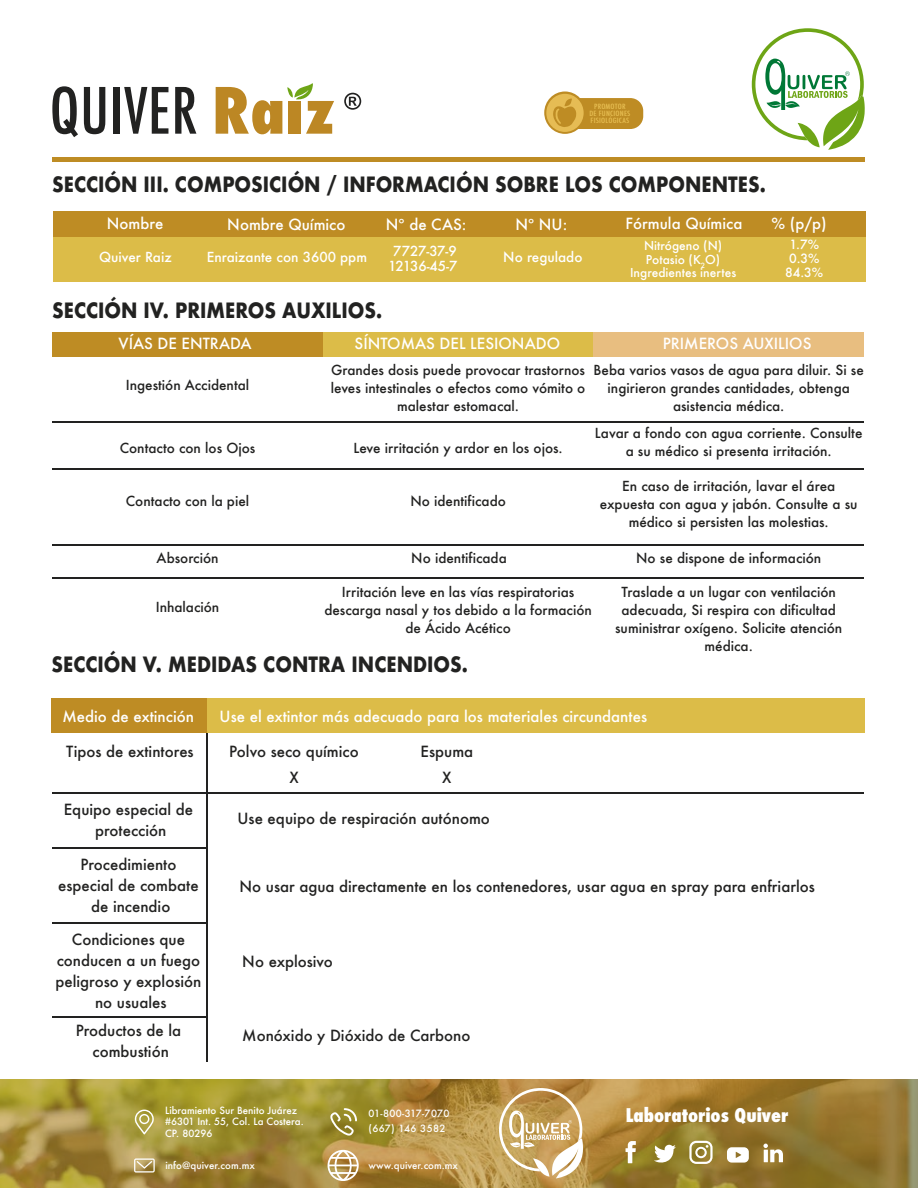
<style>
.page{position:relative;width:918px;height:1188px;background:#fff}
.page>*{position:absolute;margin:0;border:0;box-sizing:border-box;transform-origin:0 0}
.t1{font:700 20.55px "Futura";color:#222221;scale:.88 1}
.t2{font:800 condensed 18.3px "Futura";color:#fff}
.t3{font:500 15px/21px "Futura";color:#222221;text-align:center}
.t4{font:500 15px "Futura";color:#fff}
.t5{font:500 13.5px/18px "Futura";color:#222221;text-align:center}
.t6{font:500 13.5px "Futura";color:#fff}
.t7{font:500 13.5px/15px "Futura";letter-spacing:-.025em;color:#fff;text-align:center}
.t8{font:500 12.45px/13.8px "Futura";color:#fff;text-align:center}
.t9{font:500 12px/13.4px "Futura";color:#fff;text-align:center}
.t10{font:500 9.75px/11.7px "Futura";color:#fff}
.t11{font:500 9.75px/15px "Futura";letter-spacing:.04em;color:#fff}
.t12{font:500 condensed 7.05px/7.4px "Futura";letter-spacing:.02em;color:#e7be52;text-align:center;scale:1.21 1}
</style>
<div class="page">
<div style="left:53px;top:211px;width:812px;height:27px;background:#be8c24"></div>
<div style="left:53px;top:237px;width:812px;height:45px;background:#dcbc48"></div>
<div style="left:52px;top:333px;width:271px;height:24px;background:#be8c24"></div>
<div style="left:323px;top:333px;width:270px;height:24px;background:#dcbc48"></div>
<div style="left:593px;top:333px;width:271px;height:24px;background:#e8be80"></div>
<hr style="left:52px;top:422px;width:812px;height:1px;background:#222221">
<hr style="left:52px;top:468px;width:812px;height:2px;background:#222221">
<hr style="left:52px;top:545px;width:812px;height:1px;background:#222221">
<hr style="left:52px;top:578px;width:812px;height:1px;background:#222221">
<div style="left:52px;top:699px;width:156px;height:34px;background:#be8c24"></div>
<hr style="left:52px;top:792px;width:812px;height:2px;background:#222221">
<hr style="left:52px;top:848px;width:156px;height:1px;background:#222221">
<hr style="left:52px;top:923px;width:156px;height:1px;background:#222221">
<hr style="left:52px;top:1016px;width:156px;height:1px;background:#222221">
<hr style="left:206px;top:733px;width:2px;height:329px;background:#222221">
<div style="left:207px;top:699px;width:658px;height:34px;background:#dcbc48"></div>
<svg style="left:0;top:1079px;width:918px;height:109px;background:#a38737"></svg>
<svg style="left:499px;top:1088px;width:84px;height:90px"></svg>
<svg style="left:135px;top:1110px;width:19px;height:24px"></svg>
<svg style="left:328px;top:1150px;width:31px;height:31px"></svg>
<svg style="left:330px;top:1108px;width:27px;height:28px"></svg>
<svg style="left:134px;top:1158px;width:21px;height:15px"></svg>
<svg style="left:727px;top:1147px;width:22px;height:16px"></svg>
<svg style="left:654px;top:1145px;width:22px;height:18px"></svg>
<svg style="left:626px;top:1141px;width:10px;height:22px"></svg>
<svg style="left:689px;top:1141px;width:24px;height:23px"></svg>
<svg style="left:763px;top:1144px;width:20px;height:18px"></svg>
<div style="left:53px;top:157px;width:812px;height:5px;background:#be8c24"></div>
<svg style="left:52px;top:86px;width:26px;height:51px"></svg>
<svg style="left:84px;top:87px;width:21px;height:47px"></svg>
<div style="left:113px;top:87px;width:7px;height:47px;background:#222221"></div>
<svg style="left:124px;top:87px;width:44px;height:47px"></svg>
<svg style="left:175px;top:87px;width:21px;height:47px"></svg>
<svg style="left:216px;top:83px;width:118px;height:51px"></svg>
<svg style="left:344px;top:93px;width:17px;height:17px"></svg>
<div style="left:562px;top:98px;width:81px;height:31px;background:#be8c24;border-radius:13px"></div>
<svg style="left:544px;top:91px;width:42px;height:43px"></svg>
<div style="left:546px;top:94px;width:38px;height:38px;background:#e6bc54;border-radius:50%"></div>
<svg style="left:553px;top:99px;width:23px;height:28px"></svg>
<svg style="left:752px;top:28px;width:113px;height:122px"></svg>
<p class="t12" style="left:589px;top:103px;width:35px">PROMOTOR<br>DE FUNCIONES<br>FISIOLÓGICAS</p>
<h1 class="t1" style="left:52px;top:170px;width:812px">SECCIÓN III. COMPOSICIÓN / INFORMACIÓN SOBRE LOS COMPONENTES.</h1>
<p class="t4" style="left:107px;top:213px;width:58px">Nombre</p>
<p class="t6" style="left:99px;top:248px;width:74px">Quiver Raiz</p>
<p class="t6" style="left:207px;top:248px;width:162px">Enraizante con 3600 ppm</p>
<p class="t4" style="left:227px;top:214px;width:120px">Nombre Químico</p>
<p class="t4" style="left:386px;top:214px;width:82px">Nº de CAS:</p>
<p class="t4" style="left:515px;top:214px;width:53px">Nº NU:</p>
<p class="t7" style="left:388px;top:244px;width:71px">7727-37-9<br>12136-45-7</p>
<p class="t6" style="left:503px;top:248px;width:81px">No regulado</p>
<h1 class="t1" style="left:52px;top:295px;width:377px">SECCIÓN IV. PRIMEROS AUXILIOS.</h1>
<p class="t4" style="left:626px;top:213px;width:118px">Fórmula Química</p>
<p class="t4" style="left:772px;top:213px;width:57px">% (p/p)</p>
<p class="t9" style="left:630px;top:239px;width:108px">Nitrógeno (N)<br>Potasio (K<sub>2</sub>O)<br>Ingredientes inertes</p>
<p class="t8" style="left:785px;top:238px;width:40px">1.7%<br>0.3%<br>84.3%</p>
<p class="t4" style="left:119px;top:333px;width:135px">VÍAS DE ENTRADA</p>
<p class="t4" style="left:355px;top:333px;width:207px">SÍNTOMAS DEL LESIONADO</p>
<p class="t4" style="left:663px;top:333px;width:150px">PRIMEROS AUXILIOS</p>
<p class="t5" style="left:126px;top:376px;width:125px">Ingestión Accidental</p>
<p class="t5" style="left:331px;top:361px;width:256px">Grandes dosis puede provocar trastornos leves intestinales o efectos como vómito o malestar estomacal.</p>
<p class="t5" style="left:594px;top:361px;width:272px">Beba varios vasos de agua para diluir. Si se ingirieron grandes cantidades, obtenga asistencia médica.</p>
<p class="t5" style="left:120px;top:439px;width:137px">Contacto con los Ojos</p>
<p class="t5" style="left:353px;top:439px;width:211px">Leve irritación y ardor en los ojos.</p>
<p class="t5" style="left:126px;top:492px;width:125px">Contacto con la piel</p>
<p class="t5" style="left:410px;top:492px;width:97px">No identificado</p>
<p class="t5" style="left:595px;top:424px;width:269px">Lavar a fondo con agua corriente. Consulte a su médico si presenta irritación.</p>
<p class="t5" style="left:600px;top:477px;width:259px">En caso de irritación, lavar el área expuesta con agua y jabón. Consulte a su médico si persisten las molestias.</p>
<p class="t5" style="left:157px;top:549px;width:64px">Absorción</p>
<p class="t5" style="left:411px;top:549px;width:97px">No identificada</p>
<p class="t5" style="left:636px;top:549px;width:187px">No se dispone de información</p>
<p class="t5" style="left:324px;top:583px;width:269px">Irritación leve en las vías respiratorias descarga nasal y tos debido a la formación de Ácido Acético</p>
<p class="t5" style="left:615px;top:583px;width:229px">Traslade a un lugar con ventilación adecuada, Si respira con dificultad suministrar oxígeno. Solicite atención médica.</p>
<h1 class="t1" style="left:51px;top:650px;width:475px">SECCIÓN V. MEDIDAS CONTRA INCENDIOS.</h1>
<p class="t4" style="left:62px;top:706px;width:133px">Medio de extinción</p>
<p class="t4" style="left:220px;top:706px;width:429px">Use el extintor más adecuado para los materiales circundantes</p>
<p class="t3" style="left:66px;top:741px;width:129px">Tipos de extintores</p>
<p class="t5" style="left:156px;top:598px;width:65px">Inhalación</p>
<p class="t3" style="left:229px;top:738px;width:131px;line-height:26.1px">Polvo seco químico<br>X</p>
<p class="t3" style="left:421px;top:738px;width:54px;line-height:26.1px">Espuma<br>X</p>
<p class="t3" style="left:238px;top:808px;width:254px">Use equipo de respiración autónomo</p>
<p class="t3" style="left:64px;top:799px;width:131px">Equipo especial de protección</p>
<p class="t3" style="left:58px;top:854px;width:142px">Procedimiento especial de combate de incendio</p>
<p class="t3" style="left:55px;top:929px;width:147px">Condiciones que conducen a un fuego peligroso y explosión no usuales</p>
<p class="t3" style="left:76px;top:1020px;width:107px">Productos de la combustión</p>
<p class="t3" style="left:239px;top:876px;width:577px">No usar agua directamente en los contenedores, usar agua en spray para enfriarlos</p>
<p class="t3" style="left:242px;top:951px;width:92px">No explosivo</p>
<p class="t3" style="left:242px;top:1025px;width:230px">Monóxido y Dióxido de Carbono</p>
<p class="t10" style="left:165px;top:1104px;width:140px">Libramiento Sur Benito Juárez #6301 Int. 55, Col. La Costera.<br>CP. 80296</p>
<p class="t10" style="left:165px;top:1159px;width:91px">info@quiver.com.mx</p>
<p class="t10" style="left:369px;top:1159px;width:91px">www.quiver.com.mx</p>
<p class="t11" style="left:369px;top:1105px;width:82px">01-800-317-7070 (667) 146 3582</p>
<h2 class="t2" style="left:626px;top:1103px;width:164px">Laboratorios Quiver</h2>
</div>
